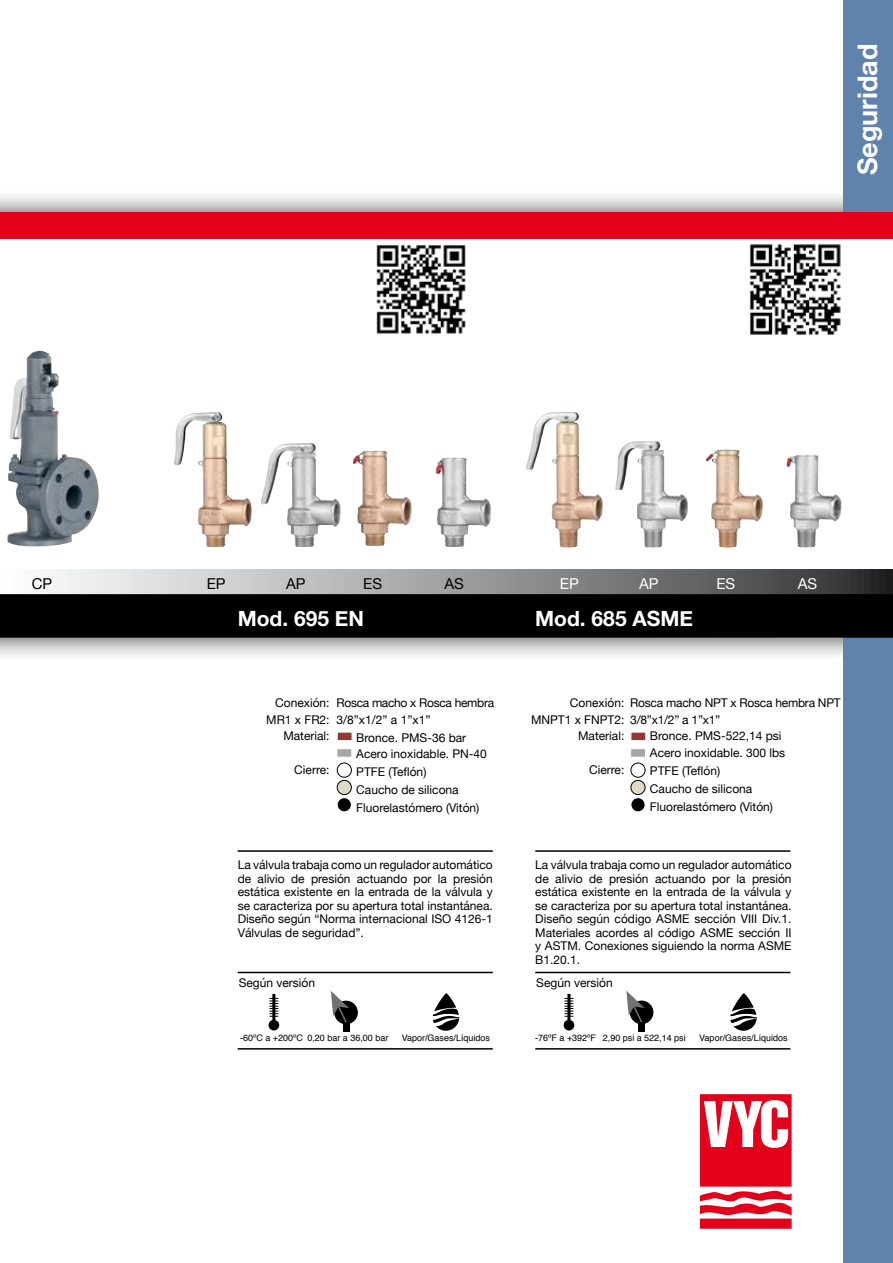
<style>
.page{position:relative;width:893px;height:1263px;background:#fff}
.page>*{position:absolute;margin:0;border:0;box-sizing:border-box;transform-origin:0 0}
.t1{font:700 27px "Helvetica Neue";color:#fff}
.t2{font:700 21px "Helvetica Neue";color:#fff}
.t3{font:15px "Helvetica Neue";color:#000}
.t4{font:15px "Helvetica Neue";color:#fff}
.t5{font:12px/13.5px "Helvetica Neue";color:#000}
.t6{font:12px/16.5px "Helvetica Neue";letter-spacing:-.02em;color:#000}
.t7{font:12px/16.5px "Helvetica Neue";letter-spacing:-.025em;color:#000}
.t8{font:9px "Helvetica";color:#000}
</style>
<div class="page">
<div style="left:0;top:189px;width:893px;height:473px;background:#000;opacity:.75"></div>
<div style="left:843px;top:0;width:50px;height:1263px;background:#5f83ad"></div>
<div style="left:43px;top:213px;width:850px;height:418px;background:#fff"></div>
<svg style="left:700px;top:1094px;width:92px;height:135px"></svg>
<div style="left:0;top:213px;width:893px;height:26px;background:#e2001a"></div>
<div style="left:0;top:570px;width:893px;height:25px;background:linear-gradient(to right,#fff,#313234)"></div>
<div style="left:0;top:594px;width:893px;height:44px;background:#000"></div>
<img style="left:7px;top:351px;width:92px;height:196px">
<div style="left:336px;top:748px;width:16px;height:9px;background:#a6a6a6;border:1px solid #fff"></div>
<div style="left:630px;top:748px;width:16px;height:9px;background:#a6a6a6;border:1px solid #fff"></div>
<div style="left:269px;top:1020px;width:10px;height:10px;background:#000;border-radius:50%"></div>
<hr style="left:272px;top:994px;width:3px;height:30px;background:#000">
<svg style="left:269px;top:998px;width:9px;height:19px"></svg>
<div style="left:334px;top:1001px;width:24px;height:23px;background:#000;border-radius:50%"></div>
<div style="left:343px;top:1023px;width:6px;height:9px;background:#000"></div>
<svg style="left:331px;top:991px;width:18px;height:33px"></svg>
<svg style="left:433px;top:993px;width:26px;height:38px"></svg>
<hr style="left:238px;top:1048px;width:255px;height:1px;background:#000">
<div style="left:564px;top:1020px;width:10px;height:10px;background:#000;border-radius:50%"></div>
<hr style="left:567px;top:994px;width:3px;height:30px;background:#000">
<svg style="left:565px;top:998px;width:8px;height:19px"></svg>
<div style="left:630px;top:1000px;width:23px;height:24px;background:#000;border-radius:50%"></div>
<div style="left:638px;top:1023px;width:7px;height:8px;background:#000"></div>
<svg style="left:626px;top:991px;width:19px;height:33px"></svg>
<svg style="left:730px;top:993px;width:27px;height:38px"></svg>
<hr style="left:535px;top:1048px;width:255px;height:1px;background:#000">
<hr style="left:238px;top:850px;width:255px;height:2px;background:#000">
<hr style="left:535px;top:850px;width:255px;height:2px;background:#000">
<hr style="left:238px;top:972px;width:255px;height:1px;background:#000">
<hr style="left:535px;top:972px;width:255px;height:1px;background:#000">
<div style="left:337px;top:732px;width:15px;height:9px;background:#963736;border:1px solid #fff"></div>
<div style="left:630px;top:732px;width:16px;height:9px;background:#963736;border:1px solid #fff"></div>
<div style="left:337px;top:763px;width:15px;height:15px;border:1px solid #000;border-radius:50%"></div>
<div style="left:337px;top:780px;width:14px;height:14px;background:#dedac5;border-radius:50%"></div>
<div style="left:337px;top:780px;width:15px;height:15px;border:1px solid #000;border-radius:50%"></div>
<div style="left:337px;top:798px;width:14px;height:14px;background:#000;border-radius:50%"></div>
<div style="left:337px;top:797px;width:15px;height:15px;border:1px solid #fff;border-radius:50%"></div>
<div style="left:630px;top:763px;width:15px;height:15px;border:1px solid #000;border-radius:50%"></div>
<div style="left:631px;top:780px;width:14px;height:14px;background:#dedac5;border-radius:50%"></div>
<div style="left:630px;top:780px;width:15px;height:15px;border:1px solid #000;border-radius:50%"></div>
<div style="left:631px;top:798px;width:14px;height:14px;background:#000;border-radius:50%"></div>
<div style="left:630px;top:797px;width:15px;height:15px;border:1px solid #fff;border-radius:50%"></div>
<img style="left:526px;top:412px;width:52px;height:135px">
<img style="left:615px;top:441px;width:48px;height:106px">
<img style="left:705px;top:450px;width:14px;height:89px">
<img style="left:787px;top:455px;width:11px;height:89px">
<img style="left:174px;top:412px;width:78px;height:135px">
<img style="left:261px;top:444px;width:80px;height:103px">
<img style="left:353px;top:451px;width:59px;height:95px">
<img style="left:435px;top:458px;width:56px;height:89px">
<img style="left:376px;top:245px;width:90px;height:89px">
<img style="left:749px;top:244px;width:92px;height:91px">
<h1 class="t1" style="left:846px;top:175px;width:133px;rotate:-90deg">Seguridad</h1>
<p class="t3" style="left:32px;top:573px;width:22px">CP</p>
<p class="t3" style="left:207px;top:573px;width:20px">EP</p>
<p class="t3" style="left:286px;top:573px;width:21px">AP</p>
<p class="t3" style="left:363px;top:573px;width:20px">ES</p>
<p class="t3" style="left:445px;top:573px;width:21px">AS</p>
<p class="t4" style="left:560px;top:573px;width:20px">EP</p>
<p class="t4" style="left:639px;top:573px;width:21px">AP</p>
<p class="t4" style="left:716px;top:573px;width:20px">ES</p>
<p class="t4" style="left:798px;top:573px;width:21px">AS</p>
<h2 class="t2" style="left:238px;top:602px;width:128px">Mod. 695 EN</h2>
<h2 class="t2" style="left:535px;top:602px;width:159px">Mod. 685 ASME</h2>
<p class="t5" style="left:266px;top:695px;width:65px;line-height:16.5px;text-align:right">Conexión:<br>MR1 x FR2:<br>Material:</p>
<p class="t5" style="left:531px;top:695px;width:95px;line-height:16.5px;text-align:right">Conexión:<br>MNPT1 x FNPT2:<br>Material:</p>
<p class="t7" style="left:336px;top:695px;width:159px">Rosca macho x Rosca hembra<br>3/8”x1/2” a 1”x1”</p>
<p class="t6" style="left:630px;top:695px;width:212px">Rosca macho NPT x Rosca hembra NPT<br>3/8”x1/2” a 1”x1”</p>
<p class="t5" style="left:356px;top:730px;width:132px;line-height:16.5px">Bronce. PMS-36 bar<br>Acero inoxidable. PN-40</p>
<p class="t5" style="left:356px;top:763px;width:125px;line-height:18px">PTFE (Teflón)<br>Caucho de silicona<br>Fluorelastómero (Vitón)</p>
<p class="t5" style="left:650px;top:728px;width:137px;line-height:16.5px">Bronce. PMS-522,14 psi<br>Acero inoxidable. 300 lbs</p>
<p class="t5" style="left:650px;top:762px;width:125px;line-height:18px">PTFE (Teflón)<br>Caucho de silicona<br>Fluorelastómero (Vitón)</p>
<p class="t5" style="left:294px;top:764px;width:37px">Cierre:</p>
<p class="t5" style="left:589px;top:764px;width:37px">Cierre:</p>
<p class="t5" style="left:238px;top:859px;width:257px;text-align:justify">La válvula trabaja como un regulador automático de alivio de presión actuando por la presión estática existente en la entrada de la válvula y se caracteriza por su apertura total instantánea.<br>Diseño según “Norma internacional ISO 4126-1<br>Válvulas de seguridad”.</p>
<p class="t5" style="left:535px;top:859px;width:258px;text-align:justify">La válvula trabaja como un regulador automático de alivio de presión actuando por la presión estática existente en la entrada de la válvula y se caracteriza por su apertura total instantánea.<br>Diseño según código ASME sección VIII Div.1.<br>Materiales acordes al código ASME sección II y ASTM. Conexiones siguiendo la norma ASME B1.20.1.</p>
<p class="t5" style="left:239px;top:977px;width:78px">Según versión</p>
<p class="t8" style="left:240px;top:1031px;width:150px">-60ºC a +200ºC 0,20 bar a 36,00 bar</p>
<p class="t8" style="left:402px;top:1031px;width:90px">Vapor/Gases/Líquidos</p>
<p class="t5" style="left:536px;top:977px;width:78px">Según versión</p>
<p class="t8" style="left:535px;top:1031px;width:152px">-76ºF a +392ºF 2,90 psi a 522,14 psi</p>
<p class="t8" style="left:699px;top:1031px;width:90px">Vapor/Gases/Líquidos</p>
</div>
